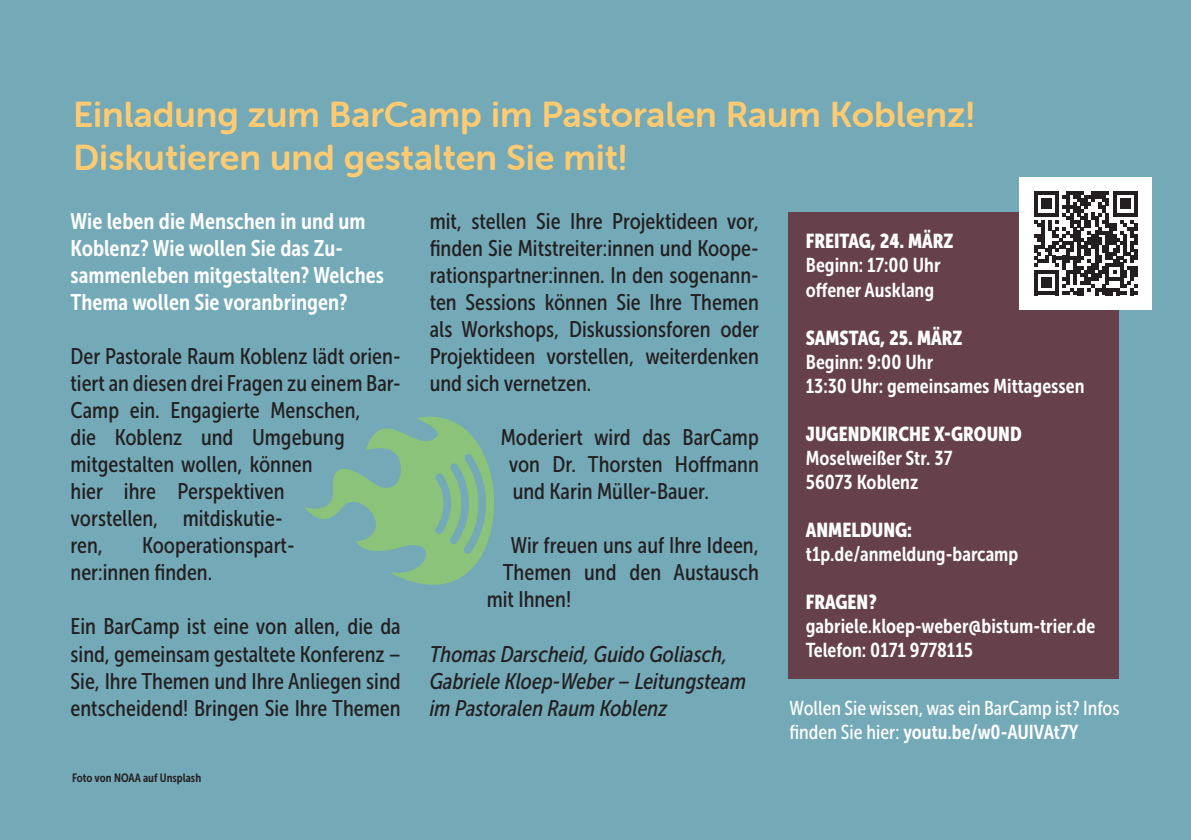
<style>
.page{position:relative;width:1191px;height:840px;background:#fff}
.page>*{position:absolute;margin:0;border:0;box-sizing:border-box;transform-origin:0 0}
.Titel{font:36px/43.2px "Museo Sans Rounded 700";color:#fecb72}
.Fließtext{font:22.4px/27px "Museo Sans Cond 500";color:#231f20;text-align:justify}
.Introtext{font:22.4px/27px "Museo Sans Cond 700";color:#fff}
.Gruß{font:italic 22.4px/27px "Museo Sans Cond 500";color:#231f20}
.Kastentext{font:20px/24px "Museo Sans Cond 700";color:#fff}
.Fließtext-2{font:20px/24px "Museo Sans Cond 500";color:#fff}
.Fließtext-3{font:12px "Museo Sans Cond 700";color:#231f20}
.s1{font-family:"Museo Sans Cond 900"}
.s2{font-family:"Museo Sans Cond 700"}
</style>
<div class="page">
<div style="left:0;top:0;width:1191px;height:839px;background:#74a9b7"></div>
<div style="left:789px;top:212px;width:330px;height:465px;background:#66414c"></div>
<svg style="left:304px;top:416px;width:190px;height:169px"></svg>
<div style="left:1019px;top:177px;width:133px;height:132px;background:#fff"></div>
<svg style="left:1034px;top:191px;width:103px;height:104px"></svg>
<p class="Titel" style="left:73px;top:93px;width:903px">Einladung zum BarCamp im Pastoralen Raum Koblenz!<br>Diskutieren und gestalten Sie mit!</p>
<p class="Introtext" style="left:71px;top:208px;width:315px">Wie leben die Menschen in und um<br>Koblenz? Wie wollen Sie das Zu&shy;sammenleben mitgestalten? Welches<br>Thema wollen Sie voranbringen?</p>
<p class="Fließtext" style="left:71px;top:343px;width:332px;text-align:left">Der Pastorale Raum Koblenz lädt orien&shy;tiert an diesen drei Fragen zu einem Bar-<br>Camp ein. Engagierte Menschen,<br>die Koblenz und Umgebung mitgestalten wollen, können<br>hier ihre Perspektiven<br>vorstellen, mitdiskutie-<br>ren,</p>
<p class="Fließtext" style="left:71px;top:532px;width:226px;text-indent:72px">Kooperationspart&shy;ner:innen finden.</p>
<p class="Fließtext" style="left:71px;top:613px;width:332px">Ein BarCamp ist eine von allen, die da sind, gemeinsam gestaltete Konferenz – Sie, Ihre Themen und Ihre Anliegen sind entscheidend! Bringen Sie Ihre Themen</p>
<p class="Fließtext-3" style="left:72px;top:770px;width:131px">Foto von NOAA auf Unsplash</p>
<p class="Fließtext" style="left:430px;top:208px;width:331px">mit, stellen Sie Ihre Projektideen vor, finden Sie Mitstreiter:innen und Koope&shy;rationspartner:innen. In den sogenann&shy;ten Sessions können Sie Ihre Themen als Workshops, Diskussionsforen oder Projektideen vorstellen, weiterdenken und sich vernetzen.</p>
<p class="Fließtext" style="left:509px;top:424px;width:251px;text-indent:-8px">Moderiert wird das BarCamp von Dr. Thorsten Hoffmann und Karin Müller-Bauer.</p>
<p class="Fließtext" style="left:511px;top:532px;width:250px">Wir freuen uns auf Ihre Ideen,</p>
<p class="Fließtext" style="left:503px;top:559px;width:258px">Themen und den Austausch</p>
<p class="Fließtext" style="left:487px;top:586px;width:86px">mit Ihnen!</p>
<p class="Gruß" style="left:430px;top:640px;width:318px">Thomas Darscheid, Guido Goliasch,<br>Gabriele Kloep-Weber – Leitungsteam im Pastoralen Raum Koblenz</p>
<p class="Kastentext" style="left:806px;top:229px;width:149px"><span class="s1">FREITAG, 24. MÄRZ<br></span>Beginn: 17:00 Uhr offener Ausklang</p>
<p class="Kastentext" style="left:806px;top:325px;width:280px"><span class="s1">SAMSTAG, 25. MÄRZ<br></span>Beginn: 9:00 Uhr<br>13:30 Uhr: gemeinsames Mittagessen</p>
<p class="Kastentext" style="left:806px;top:421px;width:217px"><span class="s1">JUGENDKIRCHE X-GROUND<br></span>Moselweißer Str. 37<br>56073 Koblenz</p>
<p class="Kastentext" style="left:806px;top:517px;width:214px"><span class="s1">ANMELDUNG: </span>t1p.de/anmeldung-barcamp</p>
<p class="Kastentext" style="left:806px;top:589px;width:291px"><span class="s1">FRAGEN? </span>gabriele.kloep-weber@bistum-trier.de<br>Telefon: 0171 9778115</p>
<p class="Fließtext-2" style="left:789px;top:695px;width:331px">Wollen Sie wissen, was ein BarCamp ist? Infos finden Sie hier: <span class="s2">youtu.be/w0-AUIVAt7Y</span></p>
</div>
